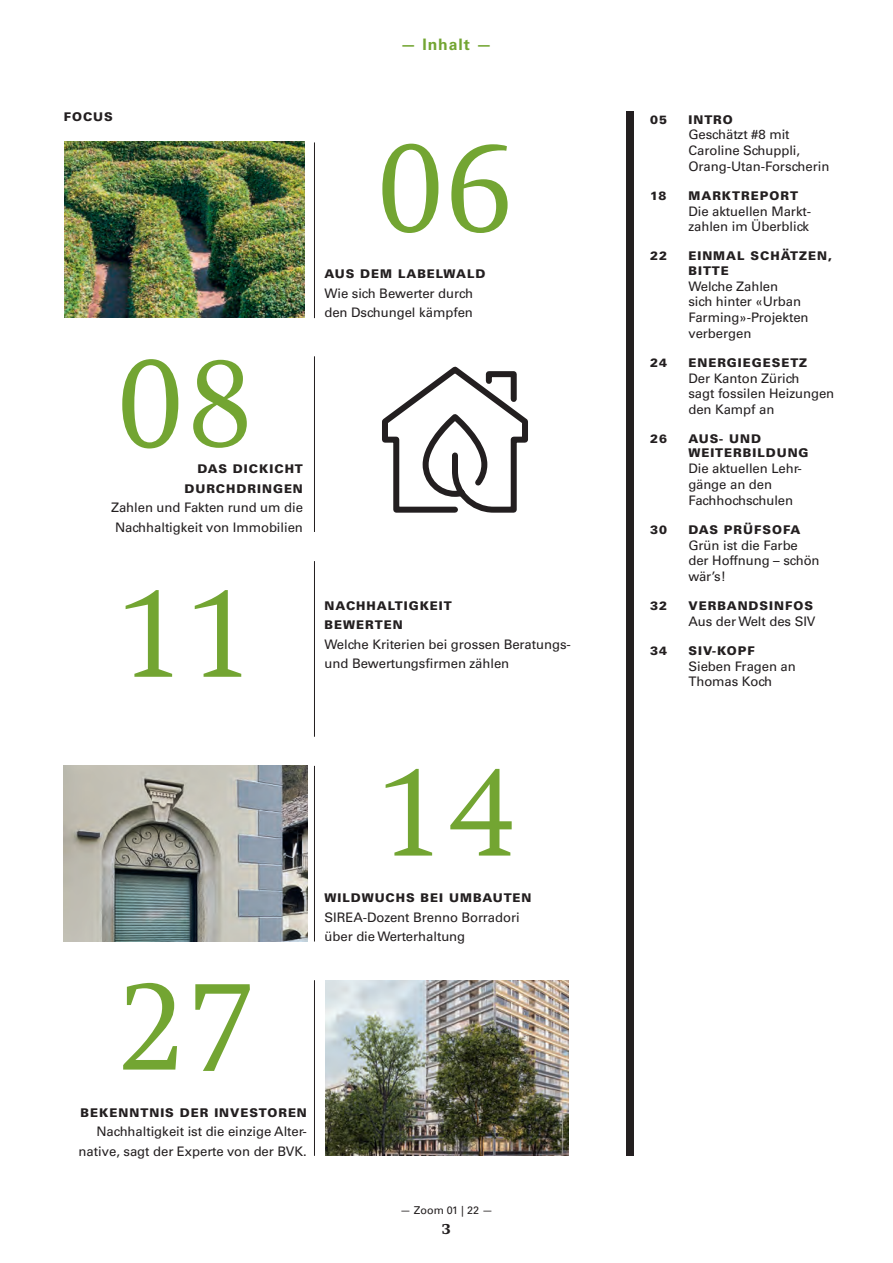
<style>
.page{position:relative;width:893px;height:1263px;background:#fff}
.page>*{position:absolute;margin:0;border:0;box-sizing:border-box;transform-origin:0 0}
.t1{font:300 135px "Swift";color:#73a532;scale:.95 1}
.t2{font:700 15.75px "Univers LT Std";letter-spacing:.06em;color:#73a532}
.t3{font:800 15.75px "Swift";color:#231f20}
.t4{font:13.2px/15.8px "Univers LT Std";letter-spacing:-.005em;color:#231f20}
.t5{font:900 12px/14.4px "Univers LT Std";letter-spacing:.08em;color:#231f20}
.t6{font:10.8px "Univers LT Std";color:#231f20}
</style>
<div class="page">
<img style="left:65px;top:142px;width:240px;height:175px">
<div style="left:626px;top:112px;width:8px;height:1044px;background:#231f20"></div>
<hr style="left:314px;top:142px;width:1px;height:176px;background:#231f20">
<hr style="left:314px;top:356px;width:1px;height:176px;background:#231f20">
<hr style="left:314px;top:766px;width:1px;height:175px;background:#231f20">
<hr style="left:314px;top:561px;width:1px;height:176px;background:#231f20">
<hr style="left:314px;top:980px;width:1px;height:176px;background:#231f20">
<img style="left:64px;top:766px;width:244px;height:175px">
<img style="left:325px;top:980px;width:243px;height:176px">
<svg style="left:382px;top:366px;width:146px;height:147px"></svg>
<p class="t2" style="left:400px;top:35px;width:93px">— Inhalt —</p>
<p class="t5" style="left:64px;top:110px;width:51px">FOCUS</p>
<h1 class="t1" style="left:116px;top:330px;width:147px">08</h1>
<p class="t5" style="left:184px;top:459px;width:120px;line-height:19.5px;text-align:right">DAS DICKICHT<br>DURCHDRINGEN</p>
<p class="t4" style="left:111px;top:498px;width:193px;line-height:19.5px;text-align:center">Zahlen und Fakten rund um die<br>Nachhaltigkeit von Immobilien</p>
<h1 class="t1" style="left:376px;top:114px;width:147px">06</h1>
<p class="t5" style="left:324px;top:267px;width:163px">AUS DEM LABELWALD</p>
<p class="t4" style="left:324px;top:283px;width:150px;line-height:19.5px">Wie sich Bewerter durch den Dschungel kämpfen</p>
<h1 class="t1" style="left:117px;top:560px;width:147px">11</h1>
<p class="t5" style="left:325px;top:596px;width:129px;line-height:19.5px">NACHHALTIGKEIT<br>BEWERTEN</p>
<p class="t4" style="left:325px;top:634px;width:248px;line-height:19.5px">Welche Kriterien bei grossen Beratungs&shy;und Bewertungsfirmen zählen</p>
<h1 class="t1" style="left:116px;top:953px;width:147px">27</h1>
<p class="t5" style="left:81px;top:1105px;width:228px">BEKENNTNIS DER INVESTOREN</p>
<p class="t4" style="left:79px;top:1122px;width:230px;line-height:19.5px;text-align:right">Nachhaltigkeit ist die einzige Alter&shy;native, sagt der Experte von der BVK.</p>
<h1 class="t1" style="left:377px;top:739px;width:147px">14</h1>
<p class="t5" style="left:325px;top:891px;width:208px">WILDWUCHS BEI UMBAUTEN</p>
<p class="t4" style="left:325px;top:907px;width:197px;line-height:19.5px">SIREA-Dozent Brenno Borradori über die Werterhaltung</p>
<p class="t6" style="left:400px;top:1204px;width:94px">— Zoom 01 | 22 —</p>
<p class="t3" style="left:442px;top:1220px;width:10px">3</p>
<p class="t5" style="left:650px;top:112px;width:18px">05</p>
<p class="t5" style="left:688px;top:112px;width:46px">INTRO</p>
<p class="t4" style="left:688px;top:127px;width:142px">Geschätzt #8 mit<br>Caroline Schuppli,<br>Orang-Utan-Forscherin</p>
<p class="t5" style="left:650px;top:188px;width:18px">18</p>
<p class="t5" style="left:688px;top:188px;width:111px">MARKTREPORT</p>
<p class="t4" style="left:688px;top:203px;width:123px">Die aktuellen Markt&shy;zahlen im Überblick</p>
<p class="t5" style="left:650px;top:249px;width:18px">22</p>
<p class="t5" style="left:688px;top:249px;width:145px">EINMAL SCHÄTZEN,<br>BITTE</p>
<p class="t4" style="left:688px;top:278px;width:122px">Welche Zahlen<br>sich hinter «Urban<br>Farming»-Projekten verbergen</p>
<p class="t5" style="left:650px;top:355px;width:18px">24</p>
<p class="t5" style="left:688px;top:355px;width:120px">ENERGIEGESETZ</p>
<p class="t4" style="left:688px;top:370px;width:147px">Der Kanton Zürich<br>sagt fossilen Heizungen den Kampf an</p>
<p class="t5" style="left:650px;top:431px;width:18px">26</p>
<p class="t5" style="left:688px;top:431px;width:122px">AUS- UND<br>WEITERBILDUNG</p>
<p class="t4" style="left:688px;top:461px;width:114px">Die aktuellen Lehr&shy;gänge an den<br>Fachhochschulen</p>
<p class="t5" style="left:650px;top:522px;width:18px">30</p>
<p class="t5" style="left:688px;top:522px;width:113px">DAS PRÜFSOFA</p>
<p class="t4" style="left:688px;top:537px;width:133px">Grün ist die Farbe der Hoffnung – schön wär’s!</p>
<p class="t5" style="left:650px;top:598px;width:18px">32</p>
<p class="t5" style="left:688px;top:598px;width:126px">VERBANDSINFOS</p>
<p class="t4" style="left:688px;top:613px;width:129px">Aus der Welt des SIV</p>
<p class="t5" style="left:650px;top:643px;width:18px">34</p>
<p class="t5" style="left:688px;top:643px;width:68px">SIV-KOPF</p>
<p class="t4" style="left:688px;top:658px;width:109px">Sieben Fragen an<br>Thomas Koch</p>
</div>
